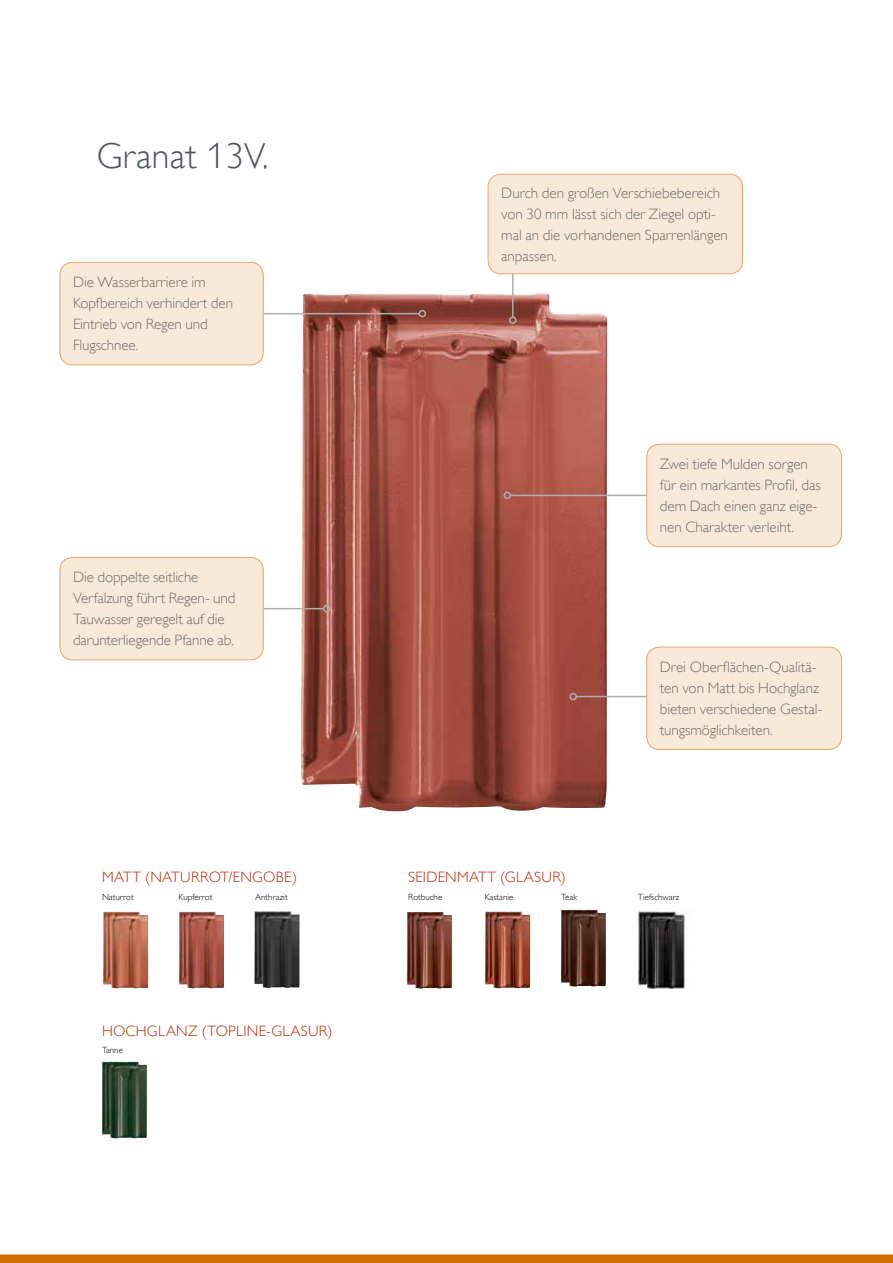
<style>
.page{position:relative;width:893px;height:1263px;background:#fff}
.page>*{position:absolute;margin:0;border:0;box-sizing:border-box;transform-origin:0 0}
.t1{font:36px "Gill Sans Alt One WGL Light";letter-spacing:.01em;color:#4c565c}
.t2{font:15px/21px "Gill Sans Alt One WGL Light";letter-spacing:-.005em;color:#706f6f}
.t3{font:15px "Gill Sans Alt One WGL Light";letter-spacing:.02em;color:#b92c0a}
.t4{font:300 9px "Gill Alt One";color:#000}
</style>
<div class="page">
<svg style="left:0;top:1254px;width:893px;height:9px;background:#d1760d"></svg>
<img style="left:301px;top:293px;width:306px;height:518px">
<img style="left:103px;top:911px;width:45px;height:77px">
<img style="left:179px;top:911px;width:45px;height:77px">
<img style="left:254px;top:911px;width:46px;height:77px">
<img style="left:407px;top:912px;width:45px;height:77px">
<img style="left:485px;top:911px;width:45px;height:77px">
<img style="left:561px;top:910px;width:45px;height:77px">
<img style="left:102px;top:1061px;width:45px;height:77px">
<img style="left:638px;top:911px;width:47px;height:78px">
<hr style="left:248px;top:313px;width:171px;height:1px;background:#aeaeae">
<div style="left:419px;top:310px;width:7px;height:7px;border:2px solid #aeaeae;border-radius:50%"></div>
<hr style="left:248px;top:608px;width:76px;height:1px;background:#aeaeae">
<div style="left:323px;top:605px;width:7px;height:7px;border:2px solid #aeaeae;border-radius:50%"></div>
<hr style="left:510px;top:495px;width:144px;height:1px;background:#aeaeae">
<div style="left:503px;top:492px;width:8px;height:7px;border:2px solid #aeaeae;border-radius:50%"></div>
<hr style="left:576px;top:696px;width:78px;height:1px;background:#aeaeae">
<div style="left:569px;top:693px;width:8px;height:7px;border:2px solid #aeaeae;border-radius:50%"></div>
<hr style="left:512px;top:238px;width:2px;height:79px;background:#aeaeae">
<div style="left:509px;top:316px;width:8px;height:8px;border:2px solid #aeaeae;border-radius:50%"></div>
<div style="left:60px;top:262px;width:203px;height:103px;background:#f9e9d9;border-radius:13px"></div>
<div style="left:60px;top:262px;width:204px;height:103px;border:1px solid #e4a86a;border-radius:13px"></div>
<div style="left:60px;top:557px;width:203px;height:103px;background:#f9e9d9;border-radius:13px"></div>
<div style="left:60px;top:557px;width:204px;height:103px;border:1px solid #e4a86a;border-radius:13px"></div>
<div style="left:488px;top:174px;width:254px;height:100px;background:#f9e9d9;border-radius:13px"></div>
<div style="left:488px;top:174px;width:255px;height:100px;border:1px solid #e4a86a;border-radius:13px"></div>
<div style="left:647px;top:647px;width:195px;height:102px;background:#f9e9d9;border-radius:13px"></div>
<div style="left:646px;top:647px;width:196px;height:103px;border:1px solid #e4a86a;border-radius:13px"></div>
<div style="left:647px;top:444px;width:195px;height:103px;background:#f9e9d9;border-radius:13px"></div>
<div style="left:646px;top:444px;width:196px;height:103px;border:1px solid #e4a86a;border-radius:13px"></div>
<h1 class="t1" style="left:97px;top:132px;width:173px">Granat 13V.</h1>
<p class="t2" style="left:73px;top:272px;width:161px">Die Wasserbarriere im<br>Kopfbereich verhindert den<br>Eintrieb von Regen und<br>Flugschnee.</p>
<p class="t2" style="left:73px;top:567px;width:164px">Die doppelte seitliche<br>Verfalzung führt Regen- und<br>Tauwasser geregelt auf die darunterliegende Pfanne ab.</p>
<p class="t3" style="left:102px;top:867px;width:196px">MATT (NATURROT/ENGOBE)</p>
<p class="t2" style="left:501px;top:182px;width:228px">Durch den großen Verschiebebereich von 30 mm lässt sich der Ziegel opti&shy;mal an die vorhandenen Sparrenlängen anpassen.</p>
<p class="t2" style="left:660px;top:454px;width:163px">Zwei tiefe Mulden sorgen für ein markantes Profil, das dem Dach einen ganz eige&shy;nen Charakter verleiht.</p>
<p class="t3" style="left:408px;top:867px;width:159px">SEIDENMATT (GLASUR)</p>
<p class="t2" style="left:660px;top:656px;width:164px">Drei Oberflächen-Qualitä&shy;ten von Matt bis Hochglanz bieten verschiedene Gestal&shy;tungsmöglichkeiten.</p>
<p class="t4" style="left:102px;top:892px;width:33px">Naturrot</p>
<p class="t4" style="left:179px;top:892px;width:35px">Kupferrot</p>
<p class="t4" style="left:255px;top:892px;width:34px">Anthrazit</p>
<p class="t4" style="left:408px;top:892px;width:36px">Rotbuche</p>
<p class="t4" style="left:485px;top:892px;width:30px">Kastanie</p>
<p class="t4" style="left:561px;top:892px;width:17px">Teak</p>
<p class="t4" style="left:638px;top:892px;width:43px">Tiefschwarz</p>
<p class="t3" style="left:102px;top:1021px;width:232px">HOCHGLANZ (TOPLINE-GLASUR)</p>
<p class="t4" style="left:102px;top:1045px;width:22px">Tanne</p>
</div>
